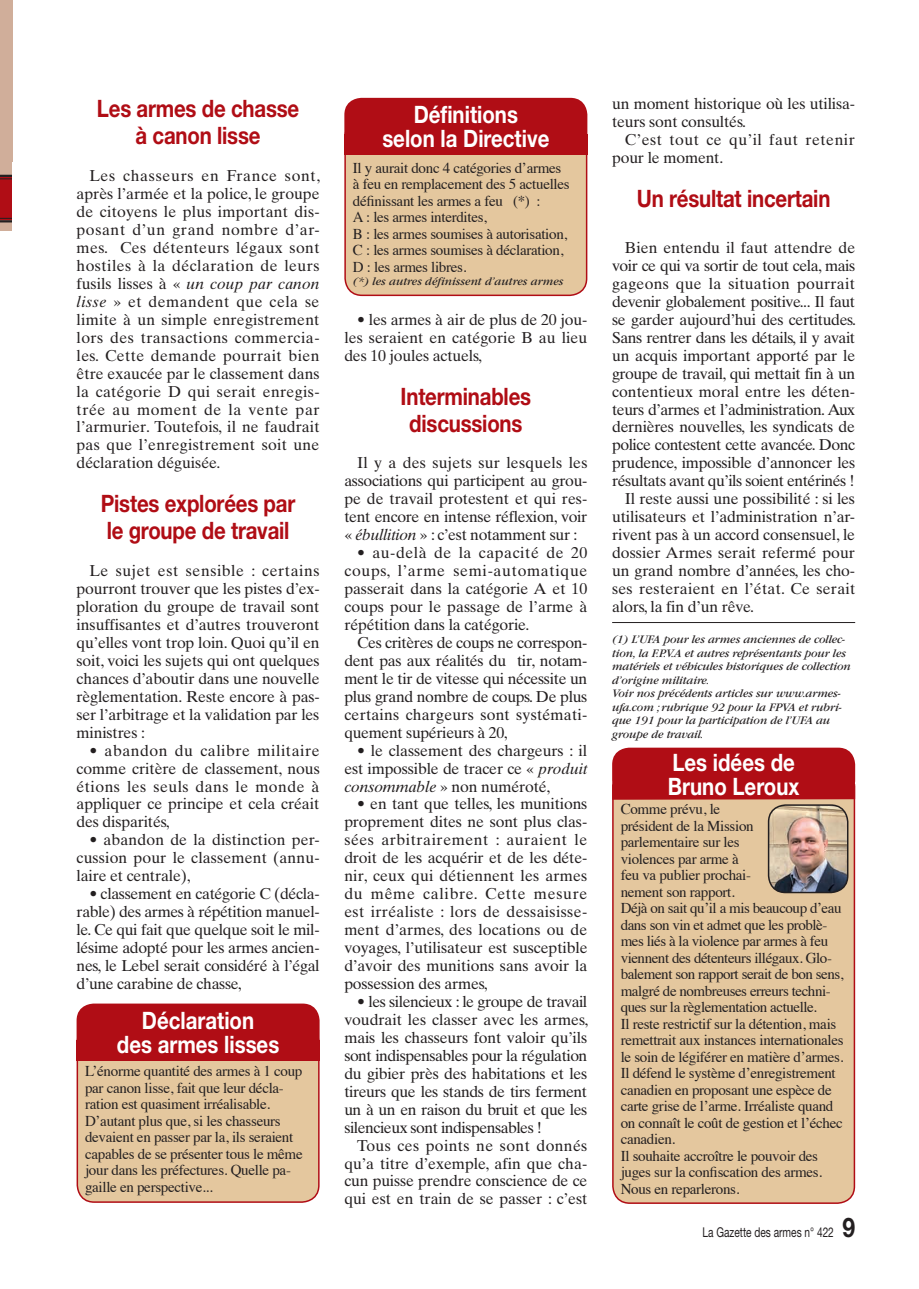
<style>
.page{position:relative;width:919px;height:1289px;background:#fff}
.page>*{position:absolute;margin:0;border:0;box-sizing:border-box;transform-origin:0 0}
.t1{font:700 24px/27px "Helvetica Neue";letter-spacing:-.01em;color:#b00d15;text-align:center;scale:.85 1}
.t2{font:700 24px/24px "Helvetica Neue";color:#fff;text-align:center;scale:.85 1}
.t3{font:15.75px/18px "Times Ten";letter-spacing:-.01em;color:#231f20;text-align:justify}
.t4{font:15.75px "Times Ten";letter-spacing:-.03em;color:#231f20}
.t5{font:15.75px "Times Ten";letter-spacing:.015em;color:#231f20}
.t6{font:15.75px/18px "Times Ten";letter-spacing:.035em;color:#231f20}
.t7{font:15px/16.5px "Times";letter-spacing:-.02em;color:#231f20}
.t8{font:13.5px "Helvetica Neue";color:#231f20;scale:.75 1}
.t9{font:italic 12px/13.5px "Garamond";letter-spacing:-.01em;color:#231f20}
.s1{font-style:italic}
.s2{font-weight:700;font-size:27px}
</style>
<div class="page">
<svg style="left:0;top:0;width:13px;height:231px;background:#c79183"></svg>
<hr style="left:612px;top:622px;width:243px;height:1px;background:#231f20">
<svg style="left:344px;top:98px;width:244px;height:197px;background:#d89e80"></svg>
<div style="left:344px;top:135px;width:243px;height:20px;background:#b00d15"></div>
<div style="left:612px;top:892px;width:243px;height:311px;background:#e4c79e"></div>
<svg style="left:612px;top:747px;width:243px;height:145px;background:#c67a69"></svg>
<svg style="left:76px;top:1003px;width:244px;height:198px;background:#d99f81"></svg>
<div style="left:77px;top:1040px;width:242px;height:20px;background:#b00d15"></div>
<h1 class="t1" style="left:97px;top:94px;width:239px">Les armes de chasse à canon lisse</h1>
<p class="t3" style="left:77px;top:167px;width:245px;text-indent:13px">Les chasseurs en France sont, après l’armée et la police, le groupe de citoyens le plus important dis&shy;posant d’un grand nombre d’ar&shy;mes. Ces détenteurs légaux sont hostiles à la déclaration de leurs fusils lisses à « <span class="s1">un coup par canon lisse</span> » et demandent que cela se limite à un simple enregistrement lors des transactions commercia&shy;les. Cette demande pourrait bien être exaucée par le classement dans la catégorie D qui serait enregis&shy;trée au moment de la vente par l’armurier. Toutefois, il ne faudrait pas que l’enregistrement soit une déclaration déguisée.</p>
<h1 class="t1" style="left:101px;top:490px;width:230px;text-align:left">Pistes explorées par le groupe de travail</h1>
<p class="t3" style="left:77px;top:561px;width:244px;text-indent:13px">Le sujet est sensible : certains pourront trouver que les pistes d’ex&shy;ploration du groupe de travail sont insuffisantes et d’autres trouveront qu’elles vont trop loin. Quoi qu’il en soit, voici les sujets qui ont quelques chances d’aboutir dans une nouvelle règlementation. Reste encore à pas&shy;ser l’arbitrage et la validation par les ministres :</p>
<p class="t3" style="left:77px;top:741px;width:245px;text-indent:13px">• abandon du calibre militaire comme critère de classement, nous étions les seuls dans le monde à appliquer ce principe et cela créait des disparités,</p>
<p class="t3" style="left:77px;top:830px;width:244px;text-indent:13px">• abandon de la distinction per&shy;cussion pour le classement (annu&shy;laire et centrale),</p>
<p class="t3" style="left:77px;top:884px;width:244px;text-indent:13px">• classement en catégorie C (décla&shy;rable) des armes à répétition manuel&shy;le. Ce qui fait que quelque soit le mil&shy;lésime adopté pour les armes ancien&shy;nes, le Lebel serait considéré à l’égal d’une carabine de chasse,</p>
<h1 class="t2" style="left:117px;top:1007px;width:193px">Déclaration<br>des armes lisses</h1>
<p class="t7" style="left:85px;top:1061px;width:219px">L’énorme quantité des armes à 1 coup par canon lisse, fait que leur décla&shy;ration est quasiment irréalisable.<br>D’autant plus que, si les chasseurs devaient en passer par la, ils seraient capables de se présenter tous le même jour dans les préfectures. Quelle pa&shy;gaille en perspective...</p>
<h1 class="t2" style="left:382px;top:102px;width:198px">Définitions<br>selon la Directive</h1>
<p class="t7" style="left:353px;top:158px;width:218px">Il y aurait donc 4 catégories d’armes à feu en remplacement des 5 actuelles définissant les armes a feu (*) :<br>A : les armes interdites,<br>B : les armes soumises à autorisation,<br>C : les armes soumises à déclaration,<br>D : les armes libres.</p>
<p class="t9" style="left:353px;top:275px;width:212px">(*) les autres définissent d’autres armes</p>
<p class="t3" style="left:344px;top:310px;width:244px;text-indent:13px">• les armes à air de plus de 20 jou&shy;les seraient en catégorie B au lieu des 10 joules actuels,</p>
<h1 class="t1" style="left:400px;top:382px;width:155px">Interminables discussions</h1>
<p class="t3" style="left:344px;top:454px;width:245px;text-indent:13px">Il y a des sujets sur lesquels les associations qui participent au grou&shy;pe de travail protestent et qui res&shy;tent encore en intense réflexion, voir « <span class="s1">ébullition</span> » : c’est notamment sur :</p>
<p class="t3" style="left:344px;top:543px;width:244px;text-indent:13px">• au-delà de la capacité de 20 coups, l’arme semi-automatique passerait dans la catégorie A et 10 coups pour le passage de l’arme à répétition dans la catégorie.</p>
<p class="t3" style="left:344px;top:633px;width:244px;text-indent:13px">Ces critères de coups ne correspon&shy;dent pas aux réalités du tir, notam&shy;ment le tir de vitesse qui nécessite un plus grand nombre de coups. De plus certains chargeurs sont systémati&shy;quement supérieurs à 20,</p>
<p class="t3" style="left:344px;top:741px;width:244px;text-indent:13px">• le classement des chargeurs : il est impossible de tracer ce « <span class="s1">produit consommable</span> » non numéroté,</p>
<p class="t3" style="left:344px;top:795px;width:245px;text-indent:13px">• en tant que telles, les munitions proprement dites ne sont plus clas&shy;sées arbitrairement : auraient le droit de les acquérir et de les déte&shy;nir, ceux qui détiennent les armes du même calibre. Cette mesure est irréaliste : lors de dessaisisse&shy;ment d’armes, des locations ou de voyages, l’utilisateur est susceptible d’avoir des munitions sans avoir la possession des armes,</p>
<p class="t3" style="left:344px;top:992px;width:245px;text-indent:13px">• les silencieux : le groupe de travail voudrait les classer avec les armes, mais les chasseurs font valoir qu’ils sont indispensables pour la régulation du gibier près des habitations et les tireurs que les stands de tirs ferment un à un en raison du bruit et que les silencieux sont indispensables !</p>
<p class="t3" style="left:344px;top:1135px;width:244px;text-indent:13px">Tous ces points ne sont donnés qu’a titre d’exemple, afin que cha&shy;cun puisse prendre conscience de ce qui est en train de se passer : c’est</p>
<p class="t3" style="left:612px;top:95px;width:244px">un moment historique où les utilisa&shy;teurs sont consultés.</p>
<p class="t6" style="left:612px;top:131px;width:244px;text-indent:13px">C’est tout ce qu’il faut retenir pour le moment.</p>
<h1 class="t1" style="left:636px;top:185px;width:229px">Un résultat incertain</h1>
<p class="t3" style="left:625px;top:238px;width:232px">Bien entendu il faut attendre de</p>
<p class="t4" style="left:612px;top:256px;width:244px">voir ce qui va sortir de tout cela, mais</p>
<p class="t5" style="left:612px;top:274px;width:244px">gageons que la situation pourrait</p>
<p class="t4" style="left:612px;top:292px;width:244px">devenir globalement positive... Il faut</p>
<p class="t3" style="left:612px;top:310px;width:245px">se garder aujourd’hui des certitudes.</p>
<p class="t4" style="left:612px;top:328px;width:244px">Sans rentrer dans les détails, il y avait</p>
<p class="t3" style="left:612px;top:346px;width:244px">un acquis important apporté par le</p>
<p class="t4" style="left:612px;top:364px;width:244px">groupe de travail, qui mettait fin à un</p>
<p class="t3" style="left:612px;top:382px;width:244px">contentieux moral entre les déten-</p>
<p class="t4" style="left:612px;top:400px;width:244px">teurs d’armes et l’administration. Aux</p>
<p class="t3" style="left:612px;top:418px;width:244px">dernières nouvelles, les syndicats de</p>
<p class="t4" style="left:612px;top:435px;width:244px">police contestent cette avancée. Donc</p>
<p class="t3" style="left:612px;top:454px;width:245px">prudence, impossible d’annoncer les</p>
<p class="t4" style="left:612px;top:471px;width:244px">résultats avant qu’ils soient entérinés !</p>
<p class="t3" style="left:625px;top:490px;width:232px">Il reste aussi une possibilité : si les</p>
<p class="t3" style="left:612px;top:507px;width:244px">utilisateurs et l’administration n’ar-</p>
<p class="t3" style="left:612px;top:525px;width:244px">rivent pas à un accord consensuel, le</p>
<p class="t3" style="left:612px;top:543px;width:244px">dossier Armes serait refermé pour</p>
<p class="t3" style="left:612px;top:561px;width:244px">un grand nombre d’années, les cho-</p>
<p class="t5" style="left:612px;top:579px;width:245px">ses resteraient en l’état. Ce serait</p>
<p class="t3" style="left:612px;top:597px;width:143px">alors, la fin d’un rêve.</p>
<p class="t9" style="left:612px;top:633px;width:240px">(1) L’UFA pour les armes anciennes de collec&shy;tion, la F.P.V.A et autres représentants pour les matériels et véhicules historiques de collection d’origine militaire.<br>Voir nos précédents articles sur www.armes&shy;ufa.com ; rubrique 92 pour la FPVA et rubri&shy;que 191 pour la participation de l’UFA au groupe de travail.</p>
<h1 class="t2" style="left:667px;top:749px;width:156px;text-align:left">Les idées de<br>Bruno Leroux</h1>
<p class="t7" style="left:620px;top:799px;width:224px">Comme prévu, le<br>président de la Mission<br>parlementaire sur les<br>violences par arme à<br>feu va publier prochai-<br>nement son rapport.<br>Déjà on sait qu’il a mis beaucoup d’eau dans son vin et admet que les problè&shy;mes liés à la violence par armes à feu viennent des détenteurs illégaux. Glo&shy;balement son rapport serait de bon sens, malgré de nombreuses erreurs techni&shy;ques sur la règlementation actuelle.<br>Il reste restrictif sur la détention, mais remettrait aux instances internationales le soin de légiférer en matière d’armes.<br>Il défend le système d’enregistrement canadien en proposant une espèce de carte grise de l’arme. Irréaliste quand on connaît le coût de gestion et l’échec canadien.<br>Il souhaite accroître le pouvoir des juges sur la confiscation des armes.<br>Nous en reparlerons.</p>
<p class="t8" style="left:702px;top:1223px;width:205px">La Gazette des armes n° 422 <span class="s2">9</span></p>
</div>
